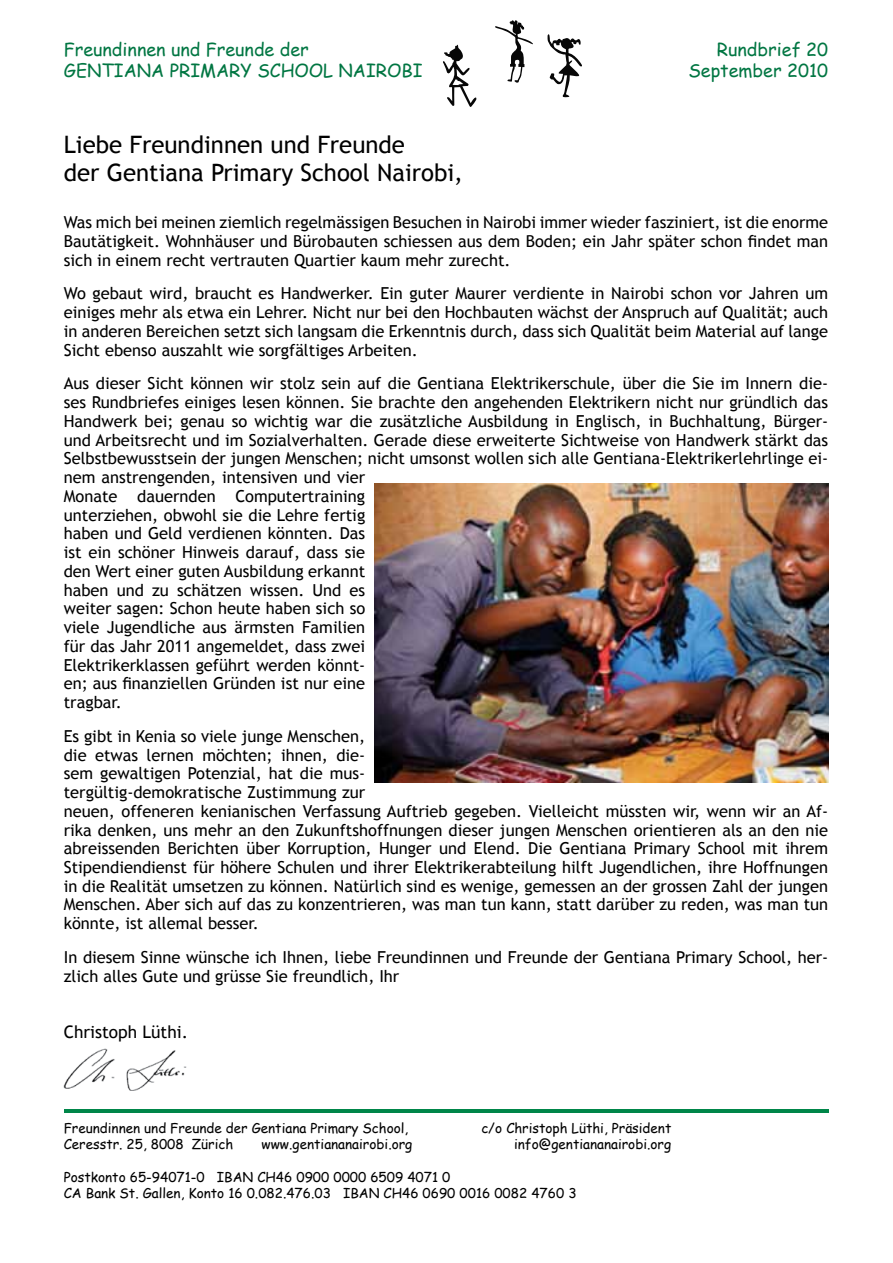
<style>
.page{position:relative;width:893px;height:1263px;background:#fff}
.page>*{position:absolute;margin:0;border:0;box-sizing:border-box;transform-origin:0 0}
.t1{font:24px/28.8px "Trebuchet MS";color:#000}
.t2{font:18px/21.6px "Comic Sans MS";color:#007642}
.t3{font:17.25px "Trebuchet MS";color:#000}
.t4{font:16.5px/18.8px "Trebuchet MS";color:#000}
.t5{font:13.5px/16.2px "Comic Sans MS";color:#000}
</style>
<div class="page">
<svg style="left:495px;top:20px;width:38px;height:63px"></svg>
<svg style="left:443px;top:45px;width:34px;height:62px"></svg>
<svg style="left:547px;top:34px;width:35px;height:64px"></svg>
<img style="left:64px;top:1048px;width:123px;height:42px">
<hr style="left:64px;top:1109px;width:764px;height:3px;background:#008649">
<img style="left:374px;top:483px;width:454px;height:299px">
<p class="t2" style="left:64px;top:38px;width:360px">Freundinnen und Freunde der<br>GENTIANA PRIMARY SCHOOL NAIROBI</p>
<p class="t2" style="left:688px;top:38px;width:141px;text-align:right">Rundbrief 20<br>September 2010</p>
<h1 class="t1" style="left:64px;top:130px;width:401px">Liebe Freundinnen und Freunde<br>der Gentiana Primary School Nairobi,</h1>
<p class="t4" style="left:64px;top:213px;width:766px;text-align:justify">Was mich bei meinen ziemlich regelmässigen Besuchen in Nairobi immer wieder fasziniert, ist die enorme Bautätigkeit. Wohnhäuser und Bürobauten schiessen aus dem Boden; ein Jahr später schon findet man sich in einem recht vertrauten Quartier kaum mehr zurecht.</p>
<p class="t4" style="left:64px;top:284px;width:766px;text-align:justify">Wo gebaut wird, braucht es Handwerker. Ein guter Maurer verdiente in Nairobi schon vor Jahren um einiges mehr als etwa ein Lehrer. Nicht nur bei den Hochbauten wächst der Anspruch auf Qualität; auch in anderen Bereichen setzt sich langsam die Erkenntnis durch, dass sich Qualität beim Material auf lange Sicht ebenso auszahlt wie sorgfältiges Arbeiten.</p>
<p class="t4" style="left:64px;top:374px;width:766px">Aus dieser Sicht können wir stolz sein auf die Gentiana Elektrikerschule, über die Sie im Innern die&shy;ses Rundbriefes einiges lesen können. Sie brachte den angehenden Elektrikern nicht nur gründlich das Handwerk bei; genau so wichtig war die zusätzliche Ausbildung in Englisch, in Buchhaltung, Bürger&shy;und Arbeitsrecht und im Sozialverhalten. Gerade diese erweiterte Sichtweise von Handwerk stärkt das Selbstbewusstsein der jungen Menschen; nicht umsonst wollen sich alle Gentiana-Elektrikerlehrlinge ei&shy;nem anstrengenden, intensiven und vier<br>Monate dauernden Computertraining<br>unterziehen, obwohl sie die Lehre fertig<br>haben und Geld verdienen könnten. Das<br>ist ein schöner Hinweis darauf, dass sie<br>den Wert einer guten Ausbildung erkannt<br>haben und zu schätzen wissen. Und es<br>weiter sagen: Schon heute haben sich so<br>viele Jugendliche aus ärmsten Familien<br>für das Jahr 2011 angemeldet, dass zwei<br>Elektrikerklassen geführt werden könnt-<br>en; aus finanziellen Gründen ist nur eine<br>tragbar.</p>
<p class="t4" style="left:64px;top:727px;width:766px">Es gibt in Kenia so viele junge Menschen,<br>die etwas lernen möchten; ihnen, die-<br>sem gewaltigen Potenzial, hat die mus-<br>tergültig-demokratische Zustimmung zur<br>neuen, offeneren kenianischen Verfassung Auftrieb gegeben. Vielleicht müssten wir, wenn wir an Af&shy;rika denken, uns mehr an den Zukunftshoffnungen dieser jungen Menschen orientieren als an den nie abreissenden Berichten über Korruption, Hunger und Elend. Die Gentiana Primary School mit ihrem Stipendiendienst für höhere Schulen und ihrer Elektrikerabteilung hilft Jugendlichen, ihre Hoffnungen in die Realität umsetzen zu können. Natürlich sind es wenige, gemessen an der grossen Zahl der jungen Menschen. Aber sich auf das zu konzentrieren, was man tun kann, statt darüber zu reden, was man tun könnte, ist allemal besser.</p>
<p class="t4" style="left:64px;top:948px;width:766px">In diesem Sinne wünsche ich Ihnen, liebe Freundinnen und Freunde der Gentiana Primary School, her&shy;zlich alles Gute und grüsse Sie freundlich, Ihr</p>
<p class="t3" style="left:64px;top:1022px;width:126px">Christoph Lüthi.</p>
<p class="t5" style="left:64px;top:1119px;width:346px">Freundinnen und Freunde der Gentiana Primary School,</p>
<p class="t5" style="left:481px;top:1119px;width:191px">c/o Christoph Lüthi, Präsident</p>
<p class="t5" style="left:64px;top:1135px;width:171px">Ceresstr. 25, 8008 Zürich</p>
<p class="t5" style="left:261px;top:1135px;width:152px">www.gentiananairobi.org</p>
<p class="t5" style="left:514px;top:1135px;width:159px">info@gentiananairobi.org</p>
<p class="t5" style="left:64px;top:1168px;width:514px">Postkonto 65-94071-0 IBAN CH46 0900 0000 6509 4071 0<br>CA Bank St. Gallen, Konto 16 0.082.476.03 IBAN CH46 0690 0016 0082 4760 3</p>
</div>
